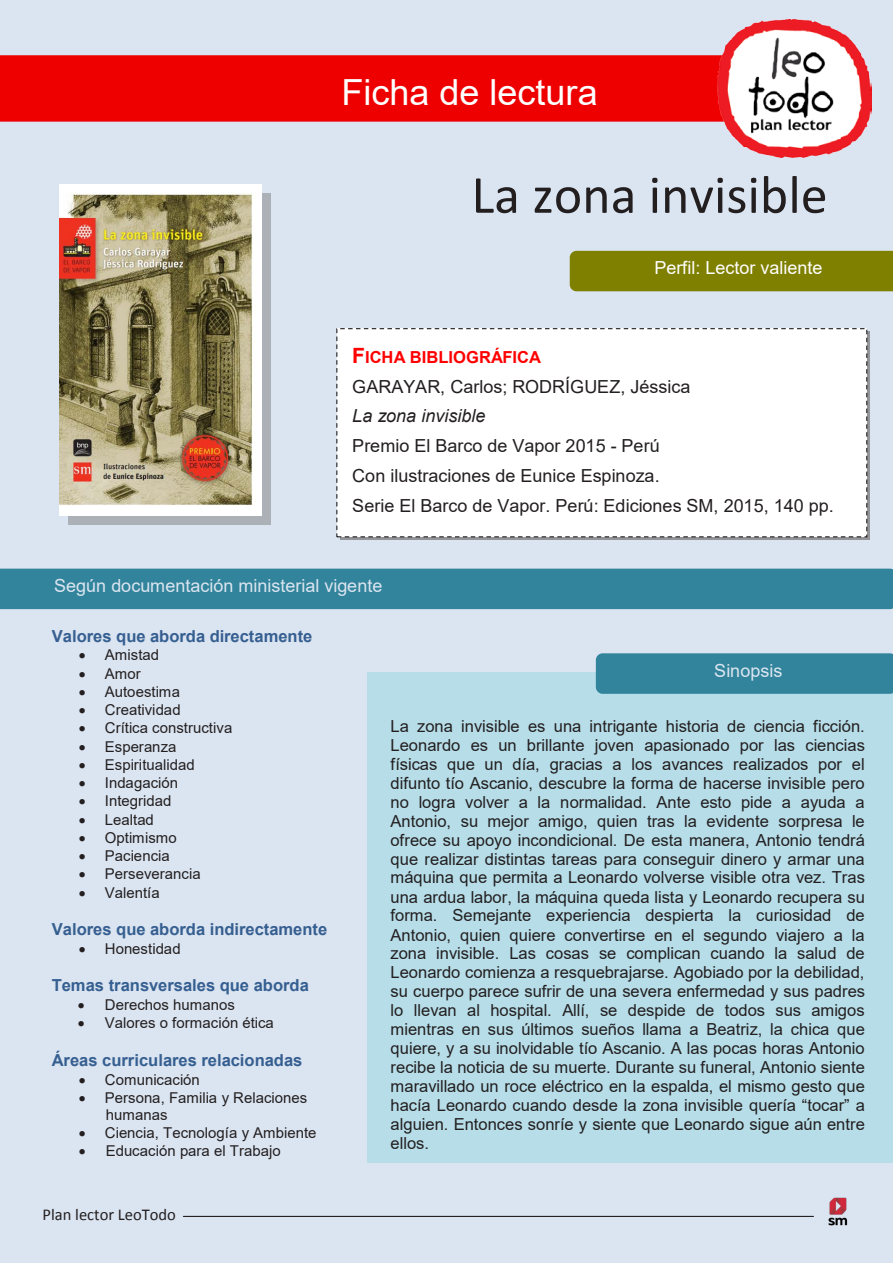
<style>
.page{position:relative;width:893px;height:1263px;background:#dbe5f1}
.page>*{position:absolute;margin:0;border:0;box-sizing:border-box;transform-origin:0 0}
.t1{font:54px "Calibri";color:#231f20}
.t2{font:36px "Arial";color:#fff}
.t3{font:18px/29.7px "Arial";letter-spacing:.005em;color:#231f20}
.t4{font:18px "Arial";letter-spacing:.005em;color:#dbe5f1}
.t5{font:18px "Arial";letter-spacing:.005em;color:#fff}
.t6{font:16.5px/18.9px "Arial";color:#231f20;text-align:justify}
.t7{font:700 16.5px "Arial";color:#365f91}
.t8{font:700 16.5px "Arial";letter-spacing:.005em;color:#f00}
.t9{font:16.5px "Calibri";color:#231f20}
.t10{font:15px/17.1px "Arial";color:#231f20}
.s1{font-size:21px}
.s2{font-style:italic}
</style>
<div class="page">
<hr style="left:183px;top:1216px;width:630px;height:1px;background:#231f20">
<div style="left:367px;top:673px;width:526px;height:490px;background:#b6dde8"></div>
<div style="left:340px;top:332px;width:530px;height:208px;background:linear-gradient(to right,#939598,#939598)"></div>
<div style="left:337px;top:329px;width:530px;height:208px;background:#fff"></div>
<div style="left:336px;top:328px;width:531px;height:209px;border:1px dashed #231f20"></div>
<div style="left:570px;top:251px;width:323px;height:40px;background:#808000"></div>
<div style="left:596px;top:653px;width:297px;height:41px;background:#31849b"></div>
<div style="left:0;top:569px;width:893px;height:40px;background:#31849b"></div>
<div style="left:0;top:55px;width:718px;height:67px;background:#e00"></div>
<img style="left:718px;top:19px;width:154px;height:138px">
<img style="left:60px;top:184px;width:202px;height:332px">
<img style="left:811px;top:1197px;width:37px;height:29px">
<p class="t2" style="left:341px;top:68px;width:258px">Ficha de lectura</p>
<p class="t1" style="left:471px;top:161px;width:358px">La zona invisible</p>
<p class="t5" style="left:654px;top:256px;width:170px">Perfil: Lector valiente</p>
<p class="t8" style="left:352px;top:345px;width:190px"><span class="s1">F</span>ICHA BIBLIOGRÁFICA</p>
<p class="t3" style="left:352px;top:372px;width:483px">GARAYAR, Carlos; RODRÍGUEZ, Jéssica<br><span class="s2">La zona invisible<br></span>Premio El Barco de Vapor 2015 - Perú<br>Con ilustraciones de Eunice Espinoza.<br>Serie El Barco de Vapor. Perú: Ediciones SM, 2015, 140 pp.</p>
<p class="t4" style="left:54px;top:573px;width:330px">Según documentación ministerial vigente</p>
<p class="t7" style="left:52px;top:624px;width:262px">Valores que aborda directamente</p>
<p class="t10" style="left:79px;top:646px;width:82px">• Amistad</p>
<p class="t10" style="left:79px;top:665px;width:64px">• Amor</p>
<p class="t10" style="left:79px;top:683px;width:103px">• Autoestima</p>
<p class="t10" style="left:79px;top:701px;width:103px">• Creatividad</p>
<p class="t10" style="left:79px;top:719px;width:155px">• Crítica constructiva</p>
<p class="t10" style="left:79px;top:738px;width:99px">• Esperanza</p>
<p class="t10" style="left:79px;top:756px;width:117px">• Espiritualidad</p>
<p class="t10" style="left:79px;top:774px;width:101px">• Indagación</p>
<p class="t10" style="left:79px;top:792px;width:94px">• Integridad</p>
<p class="t10" style="left:79px;top:811px;width:77px">• Lealtad</p>
<p class="t10" style="left:79px;top:829px;width:99px">• Optimismo</p>
<p class="t10" style="left:79px;top:847px;width:92px">• Paciencia</p>
<p class="t10" style="left:79px;top:865px;width:123px">• Perseverancia</p>
<p class="t10" style="left:79px;top:884px;width:83px">• Valentía</p>
<p class="t7" style="left:52px;top:918px;width:277px">Valores que aborda indirectamente</p>
<p class="t10" style="left:79px;top:940px;width:103px">• Honestidad</p>
<p class="t7" style="left:52px;top:974px;width:259px">Temas transversales que aborda</p>
<p class="t10" style="left:78px;top:996px;width:159px">• Derechos humanos</p>
<p class="t10" style="left:78px;top:1014px;width:197px">• Valores o formación ética</p>
<p class="t7" style="left:52px;top:1048px;width:252px">Áreas curriculares relacionadas</p>
<p class="t10" style="left:79px;top:1071px;width:122px">• Comunicación</p>
<p class="t10" style="left:106px;top:1089px;width:203px;text-indent:-27px">• Persona, Familia y Relaciones humanas</p>
<p class="t10" style="left:79px;top:1124px;width:239px">• Ciencia, Tecnología y Ambiente</p>
<p class="t10" style="left:79px;top:1142px;width:203px">• Educación para el Trabajo</p>
<p class="t4" style="left:714px;top:658px;width:70px">Sinopsis</p>
<p class="t6" style="left:391px;top:716px;width:476px">La zona invisible es una intrigante historia de ciencia ficción.<br>Leonardo es un brillante joven apasionado por las ciencias físicas que un día, gracias a los avances realizados por el difunto tío Ascanio, descubre la forma de hacerse invisible pero no logra volver a la normalidad. Ante esto pide a ayuda a Antonio, su mejor amigo, quien tras la evidente sorpresa le ofrece su apoyo incondicional. De esta manera, Antonio tendrá que realizar distintas tareas para conseguir dinero y armar una máquina que permita a Leonardo volverse visible otra vez. Tras una ardua labor, la máquina queda lista y Leonardo recupera su forma. Semejante experiencia despierta la curiosidad de Antonio, quien quiere convertirse en el segundo viajero a la zona invisible. Las cosas se complican cuando la salud de Leonardo comienza a resquebrajarse. Agobiado por la debilidad, su cuerpo parece sufrir de una severa enfermedad y sus padres lo llevan al hospital. Allí, se despide de todos sus amigos mientras en sus últimos sueños llama a Beatriz, la chica que quiere, y a su inolvidable tío Ascanio. A las pocas horas Antonio recibe la noticia de su muerte. Durante su funeral, Antonio siente maravillado un roce eléctrico en la espalda, el mismo gesto que hacía Leonardo cuando desde la zona invisible quería “tocar” a alguien. Entonces sonríe y siente que Leonardo sigue aún entre ellos.</p>
<p class="t9" style="left:42px;top:1204px;width:135px">Plan lector LeoTodo</p>
</div>
